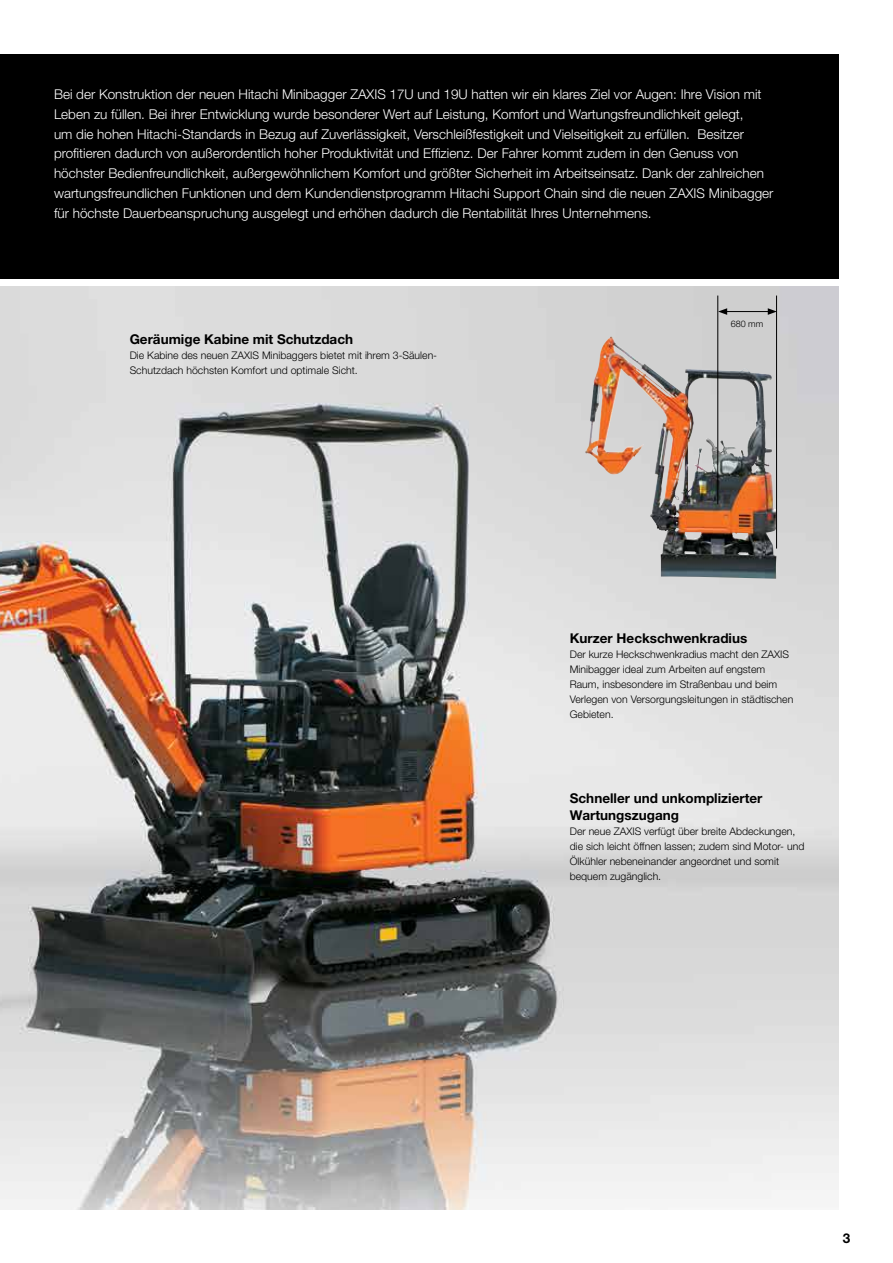
<style>
.page{position:relative;width:893px;height:1263px;background:#fff}
.page>*{position:absolute;margin:0;border:0;box-sizing:border-box;transform-origin:0 0}
.t1{font:300 13.5px/19.8px "Helvetica Neue LT Pro";color:#fff}
.t2{font:700 13.5px/16.5px "Helvetica Neue LT Pro";color:#000}
.t3{font:300 10.5px/15px "Helvetica Neue LT Pro";color:#000}
.t4{font:300 9px "Helvetica Neue LT Pro";color:#000}
</style>
<div class="page">
<img style="left:0;top:286px;width:839px;height:924px">
<img style="left:585px;top:337px;width:82px;height:137px">
<hr style="left:776px;top:296px;width:1px;height:253px;background:#000">
<hr style="left:717px;top:296px;width:1px;height:208px;background:#000">
<hr style="left:725px;top:311px;width:45px;height:1px;background:#000">
<svg style="left:768px;top:308px;width:9px;height:7px"></svg>
<svg style="left:718px;top:308px;width:9px;height:7px"></svg>
<div style="left:0;top:54px;width:839px;height:224px;background:#000"></div>
<p class="t1" style="left:54px;top:84px;width:721px">Bei der Konstruktion der neuen Hitachi Minibagger ZAXIS 17U und 19U hatten wir ein klares Ziel vor Augen: Ihre Vision mit Leben zu füllen. Bei ihrer Entwicklung wurde besonderer Wert auf Leistung, Komfort und Wartungsfreundlichkeit gelegt,<br>um die hohen Hitachi-Standards in Bezug auf Zuverlässigkeit, Verschleißfestigkeit und Vielseitigkeit zu erfüllen. Besitzer profitieren dadurch von außerordentlich hoher Produktivität und Effizienz. Der Fahrer kommt zudem in den Genuss von höchster Bedienfreundlichkeit, außergewöhnlichem Komfort und größter Sicherheit im Arbeitseinsatz. Dank der zahlreichen wartungsfreundlichen Funktionen und dem Kundendienstprogramm Hitachi Support Chain sind die neuen ZAXIS Minibagger für höchste Dauerbeanspruchung ausgelegt und erhöhen dadurch die Rentabilität Ihres Unternehmens.</p>
<p class="t2" style="left:130px;top:331px;width:225px">Geräumige Kabine mit Schutzdach</p>
<p class="t3" style="left:130px;top:348px;width:309px">Die Kabine des neuen ZAXIS Minibaggers bietet mit ihrem 3-Säulen-<br>Schutzdach höchsten Komfort und optimale Sicht.</p>
<p class="t4" style="left:731px;top:319px;width:34px">680 mm</p>
<p class="t2" style="left:570px;top:630px;width:179px">Kurzer Heckschwenkradius</p>
<p class="t3" style="left:570px;top:647px;width:225px">Der kurze Heckschwenkradius macht den ZAXIS Minibagger ideal zum Arbeiten auf engstem Raum, insbesondere im Straßenbau und beim Verlegen von Versorgungsleitungen in städtischen Gebieten.</p>
<p class="t2" style="left:570px;top:790px;width:194px">Schneller und unkomplizierter<br>Wartungszugang</p>
<p class="t3" style="left:570px;top:823px;width:236px">Der neue ZAXIS verfügt über breite Abdeckungen, die sich leicht öffnen lassen; zudem sind Motor- und Ölkühler nebeneinander angeordnet und somit bequem zugänglich.</p>
<p class="t2" style="left:843px;top:1229px;width:9px">3</p>
</div>
